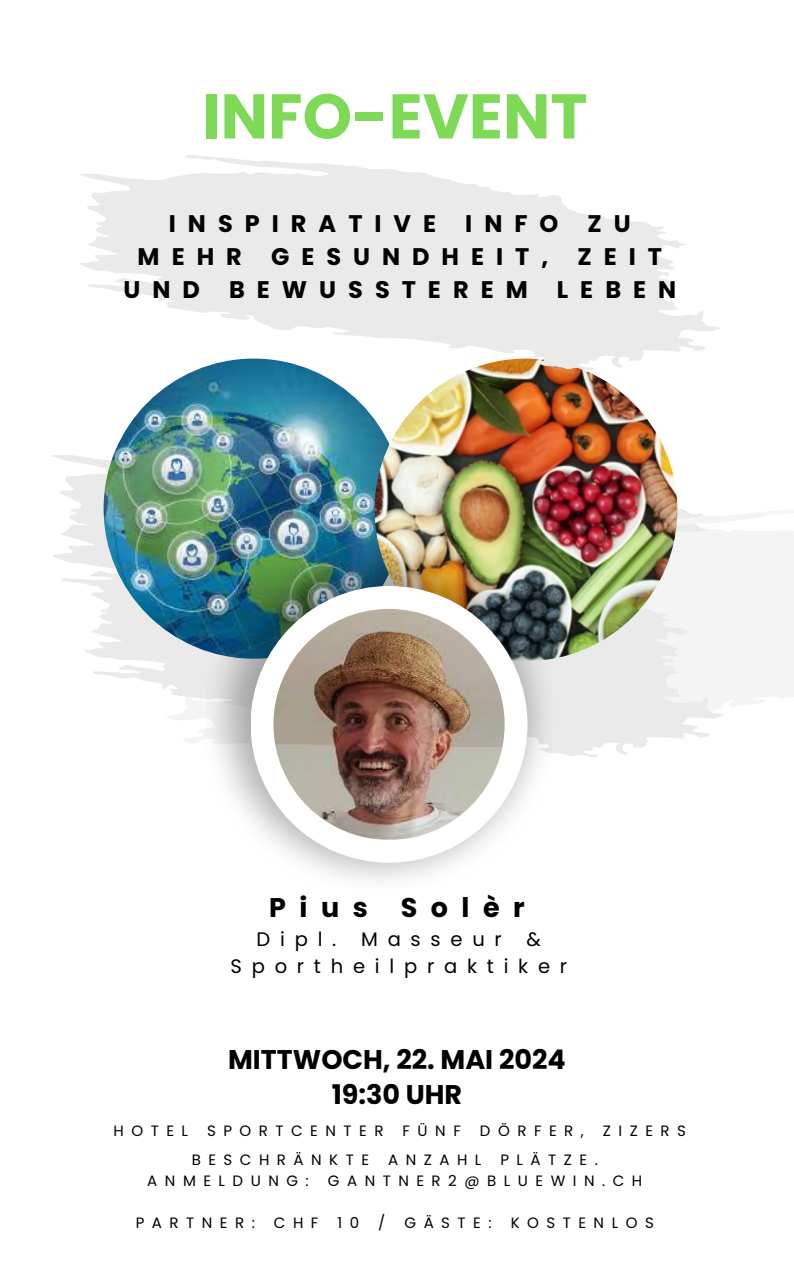
<style>
.page{position:relative;width:794px;height:1266px;background:#fff}
.page>*{position:absolute;margin:0;border:0;box-sizing:border-box;transform-origin:0 0}
.t1{font:700 63px "Poppins";color:#7ed957}
.t2{font:700 27px/34.9px "Poppins";color:#000;text-align:center}
.t3{font:700 27px "Poppins";letter-spacing:.5em;color:#000}
.t4{font:700 24px/33.2px "Poppins";letter-spacing:.5em;color:#000;text-align:center}
.t5{font:19.5px/27px "Poppins";letter-spacing:.5em;color:#000}
.t6{font:15px "Poppins";letter-spacing:.5em;color:#000}
</style>
<div class="page">
<svg style="left:52px;top:436px;width:626px;height:148px"></svg>
<svg style="left:674px;top:509px;width:119px;height:207px;fill:#f4f4f4"></svg>
<svg style="left:84px;top:542px;width:639px;height:215px"></svg>
<img style="left:103px;top:358px;width:301px;height:301px;border-radius:50%">
<img style="left:374px;top:358px;width:303px;height:303px;border-radius:50%">
<img style="left:206px;top:542px;width:346px;height:339px">
<div style="left:250px;top:586px;width:277px;height:277px;background:#fff;border-radius:50%"></div>
<img style="left:273px;top:609px;width:231px;height:231px;border-radius:50%">
<svg style="left:80px;top:155px;width:639px;height:215px;fill:#eaeaea"></svg>
<p class="t1" style="left:202px;top:72px;width:387px">INFO-EVENT</p>
<p class="t4" style="left:123px;top:207px;width:554px">INSPIRATIVE INFO ZU<br>MEHR GESUNDHEIT, ZEIT<br>UND BEWUSSTEREM LEBEN</p>
<p class="t3" style="left:269px;top:888px;width:257px">Pius Solèr</p>
<p class="t5" style="left:256px;top:926px;width:81px">Dipl.</p>
<p class="t5" style="left:361px;top:926px;width:142px">Masseur</p>
<p class="t5" style="left:230px;top:926px;width:338px;text-indent:296px">&amp;<br>Sportheilpraktiker</p>
<p class="t2" style="left:228px;top:1042px;width:339px">MITTWOCH, 22. MAI 2024<br>19:30 UHR</p>
<p class="t6" style="left:113px;top:1120px;width:76px">HOTEL</p>
<p class="t6" style="left:207px;top:1120px;width:178px">SPORTCENTER</p>
<p class="t6" style="left:402px;top:1120px;width:60px">FÜNF</p>
<p class="t6" style="left:479px;top:1120px;width:105px">DÖRFER,</p>
<p class="t6" style="left:602px;top:1120px;width:85px">ZIZERS</p>
<p class="t6" style="left:191px;top:1149px;width:179px">BESCHRÄNKTE</p>
<p class="t6" style="left:388px;top:1149px;width:95px">ANZAHL</p>
<p class="t6" style="left:500px;top:1149px;width:99px">PLÄTZE.</p>
<p class="t6" style="left:147px;top:1170px;width:163px">ANMELDUNG:</p>
<p class="t6" style="left:328px;top:1170px;width:316px">GANTNER2@BLUEWIN.CH</p>
<p class="t6" style="left:136px;top:1212px;width:121px">PARTNER:</p>
<p class="t6" style="left:274px;top:1212px;width:46px">CHF</p>
<p class="t6" style="left:337px;top:1212px;width:23px">1 0</p>
<p class="t6" style="left:378px;top:1212px;width:9px">/</p>
<p class="t6" style="left:404px;top:1212px;width:89px">GÄSTE:</p>
<p class="t6" style="left:510px;top:1212px;width:144px">KOSTENLOS</p>
</div>
